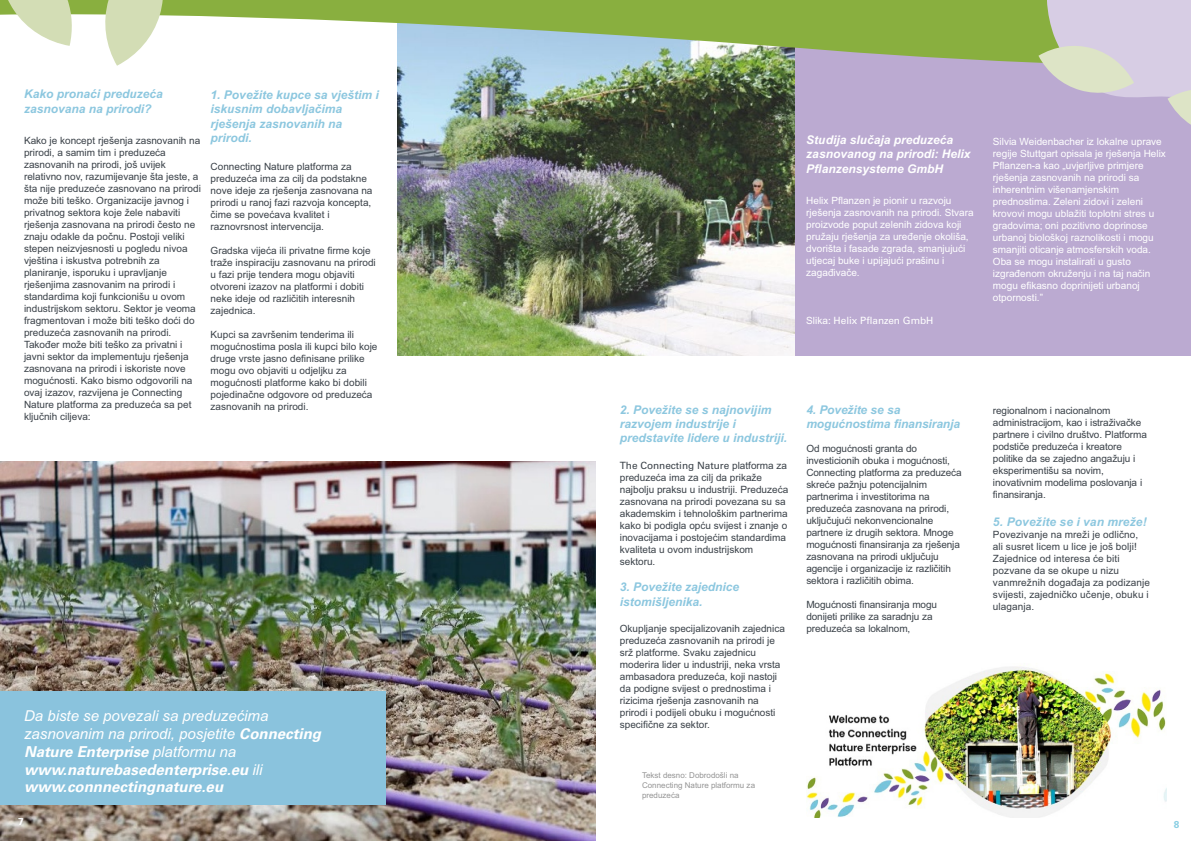
<style>
.page{position:relative;width:1191px;height:841px;background:#fff}
.page>*{position:absolute;margin:0;border:0;box-sizing:border-box;transform-origin:0 0}
.t1{font:italic 700 15px/17.9px "Univers LT Std";color:#fff}
.t2{font:italic 15px/18px "Arial";color:#fff}
.t3{font:italic 700 12px/14.4px "Arial";color:#8cc7df}
.t4{font:italic 700 12px/14.4px "Arial";color:#fff}
.t5{font:10px/12px "Arial";color:#3a4148}
.t6{font:10px/12px "Arial";color:#fff}
.t7{font:10px "Univers LT Std";color:#3a4148}
.t8{font:10px "Univers LT Std";color:#fff}
.t9{font:700 10px "Univers LT Std";color:#8acfe3}
.t10{font:700 10px "Univers LT Std";color:#fff}
.t11{font:8px/9.6px "Arial";color:#959595}
.s1{font-family:"Univers LT Std";font-weight:700}
.s2{font-family:"Arial";font-weight:400}
.s3{font-family:"Arial"}
</style>
<div class="page">
<div style="left:596px;top:40px;width:594px;height:316px;background:#bbaad1"></div>
<img style="left:397px;top:68px;width:397px;height:288px">
<img style="left:0;top:461px;width:595px;height:380px">
<svg style="left:0;top:0;width:1038px;height:68px;fill:#89af3f"></svg>
<svg style="left:1038px;top:0;width:152px;height:124px"></svg>
<svg style="left:8px;top:0;width:65px;height:46px"></svg>
<svg style="left:102px;top:0;width:61px;height:66px"></svg>
<div style="left:0;top:691px;width:385px;height:114px;background:#8ac3dd"></div>
<img style="left:806px;top:665px;width:360px;height:152px">
<p class="t3" style="left:24px;top:88px;width:140px">Kako pronaći preduzeća zasnovana na prirodi?</p>
<p class="t5" style="left:24px;top:135px;width:178px">Kako je koncept rješenja zasnovanih na prirodi, a samim tim i preduzeća zasnovanih na prirodi, još uvijek relativno nov, razumijevanje šta jeste, a šta nije preduzeće zasnovano na prirodi može biti teško. Organizacije javnog i privatnog sektora koje žele nabaviti rješenja zasnovana na prirodi često ne znaju odakle da počnu. Postoji veliki stepen neizvjesnosti u pogledu nivoa vještina i iskustva potrebnih za planiranje, isporuku i upravljanje rješenjima zasnovanim na prirodi i standardima koji funkcionišu u ovom industrijskom sektoru. Sektor je veoma fragmentovan i može biti teško doći do preduzeća zasnovanih na prirodi.<br>Također može biti teško za privatni i javni sektor da implementuju rješenja zasnovana na prirodi i iskoriste nove mogućnosti. Kako bismo odgovorili na ovaj izazov, razvijena je Connecting Nature platforma za preduzeća sa pet ključnih ciljeva:</p>
<p class="t3" style="left:210px;top:89px;width:170px">1. Povežite kupce sa vještim i iskusnim dobavljačima rješenja zasnovanih na prirodi.</p>
<p class="t5" style="left:210px;top:161px;width:163px">Connecting Nature platforma za preduzeća ima za cilj da podstakne nove ideje za rješenja zasnovana na prirodi u ranoj fazi razvoja koncepta, čime se povećava kvalitet i raznovrsnost intervencija.</p>
<p class="t5" style="left:210px;top:245px;width:167px">Gradska vijeća ili privatne firme koje traže inspiraciju zasnovanu na prirodi u fazi prije tendera mogu objaviti otvoreni izazov na platformi i dobiti neke ideje od različitih interesnih zajednica.</p>
<p class="t5" style="left:210px;top:329px;width:168px">Kupci sa završenim tenderima ili mogućnostima posla ili kupci bilo koje druge vrste jasno definisane prilike mogu ovo objaviti u odjeljku za mogućnosti platforme kako bi dobili pojedinačne odgovore od preduzeća zasnovanih na prirodi.</p>
<h1 class="t2" style="left:24px;top:708px;width:298px">Da biste se povezali sa preduzećima zasnovanim na prirodi, posjetite <span class="s1">Connecting</span></h1>
<h1 class="t1" style="left:24px;top:744px;width:240px">Nature Enterprise <span class="s2">platformu na </span>www.naturebasedenterprise.eu <span class="s2">ili </span>www.connnectingnature.eu</h1>
<p class="t10" style="left:18px;top:818px;width:7px">7</p>
<p class="t4" style="left:806px;top:134px;width:166px">Studija slučaja preduzeća zasnovanog na prirodi: Helix<br>Pflanzensysteme GmbH</p>
<p class="t6" style="left:806px;top:195px;width:169px">Helix Pflanzen je pionir u razvoju rješenja zasnovanih na prirodi. Stvara proizvode poput zelenih zidova koji pružaju rješenja za uređenje okoliša, dvorišta i fasade zgrada, smanjujući utjecaj buke i upijajući prašinu i zagađivače.</p>
<p class="t8" style="left:806px;top:316px;width:129px"><span class="s3">Slika</span>: Helix Pflanzen GmbH</p>
<p class="t6" style="left:992px;top:136px;width:174px">Silvia Weidenbacher iz lokalne uprave regije Stuttgart opisala je rješenja Helix Pflanzen-a kao „uvjerljive primjere rješenja zasnovanih na prirodi sa inherentnim višenamjenskim prednostima. Zeleni zidovi i zeleni krovovi mogu ublažiti toplotni stres u gradovima; oni pozitivno doprinose urbanoj biološkoj raznolikosti i mogu smanjiti oticanje atmosferskih voda.<br>Oba se mogu instalirati u gusto izgrađenom okruženju i na taj način mogu efikasno doprinijeti urbanoj otpornosti.”</p>
<p class="t3" style="left:619px;top:403px;width:169px">2. Povežite se s najnovijim razvojem industrije i predstavite lidere u industriji.</p>
<p class="t7" style="left:619px;top:462px;width:169px">The Connecting Nature <span class="s3">platforma za</span></p>
<p class="t5" style="left:619px;top:472px;width:170px">preduzeća ima za cilj da prikaže najbolju praksu u industriji. Preduzeća zasnovana na prirodi povezana su sa akademskim i tehnološkim partnerima kako bi podigla opću svijest i znanje o inovacijama i postojećim standardima kvaliteta u ovom industrijskom sektoru.</p>
<p class="t3" style="left:619px;top:581px;width:121px">3. Povežite zajednice istomišljenika.</p>
<p class="t5" style="left:619px;top:624px;width:167px">Okupljanje specijalizovanih zajednica preduzeća zasnovanih na prirodi je srž platforme. Svaku zajednicu moderira lider u industriji, neka vrsta ambasadora preduzeća, koji nastoji da podigne svijest o prednostima i rizicima rješenja zasnovanih na prirodi i podijeli obuku i mogućnosti specifične za sektor.</p>
<p class="t11" style="left:642px;top:772px;width:114px">Tekst desno: Dobrodošli na<br>Connecting Nature platformu za preduzeća</p>
<p class="t3" style="left:806px;top:403px;width:155px">4. Povežite se sa mogućnostima finansiranja</p>
<p class="t5" style="left:806px;top:444px;width:157px">Od mogućnosti granta do investicionih obuka i mogućnosti,<br>Connecting platforma za preduzeća skreće pažnju potencijalnim partnerima i investitorima na preduzeća zasnovana na prirodi, uključujući nekonvencionalne partnere iz drugih sektora. Mnoge mogućnosti finansiranja za rješenja zasnovana na prirodi uključuju agencije i organizacije iz različitih sektora i različitih obima.</p>
<p class="t5" style="left:806px;top:600px;width:132px">Mogućnosti finansiranja mogu donijeti prilike za saradnju za preduzeća sa lokalnom,</p>
<p class="t5" style="left:992px;top:405px;width:155px">regionalnom i nacionalnom administracijom, kao i istraživačke partnere i civilno društvo. Platforma podstiče preduzeća i kreatore politike da se zajedno angažuju i eksperimentišu sa novim, inovativnim modelima poslovanja i finansiranja.</p>
<p class="t3" style="left:992px;top:516px;width:155px">5. Povežite se i van mreže!</p>
<p class="t5" style="left:992px;top:530px;width:159px">Povezivanje na mreži je odlično, ali susret licem u lice je još bolji!<br>Zajednice od interesa će biti pozvane da se okupe u nizu vanmrežnih događaja za podizanje svijesti, zajedničko učenje, obuku i ulaganja.</p>
<p class="t9" style="left:1173px;top:821px;width:7px">8</p>
</div>
